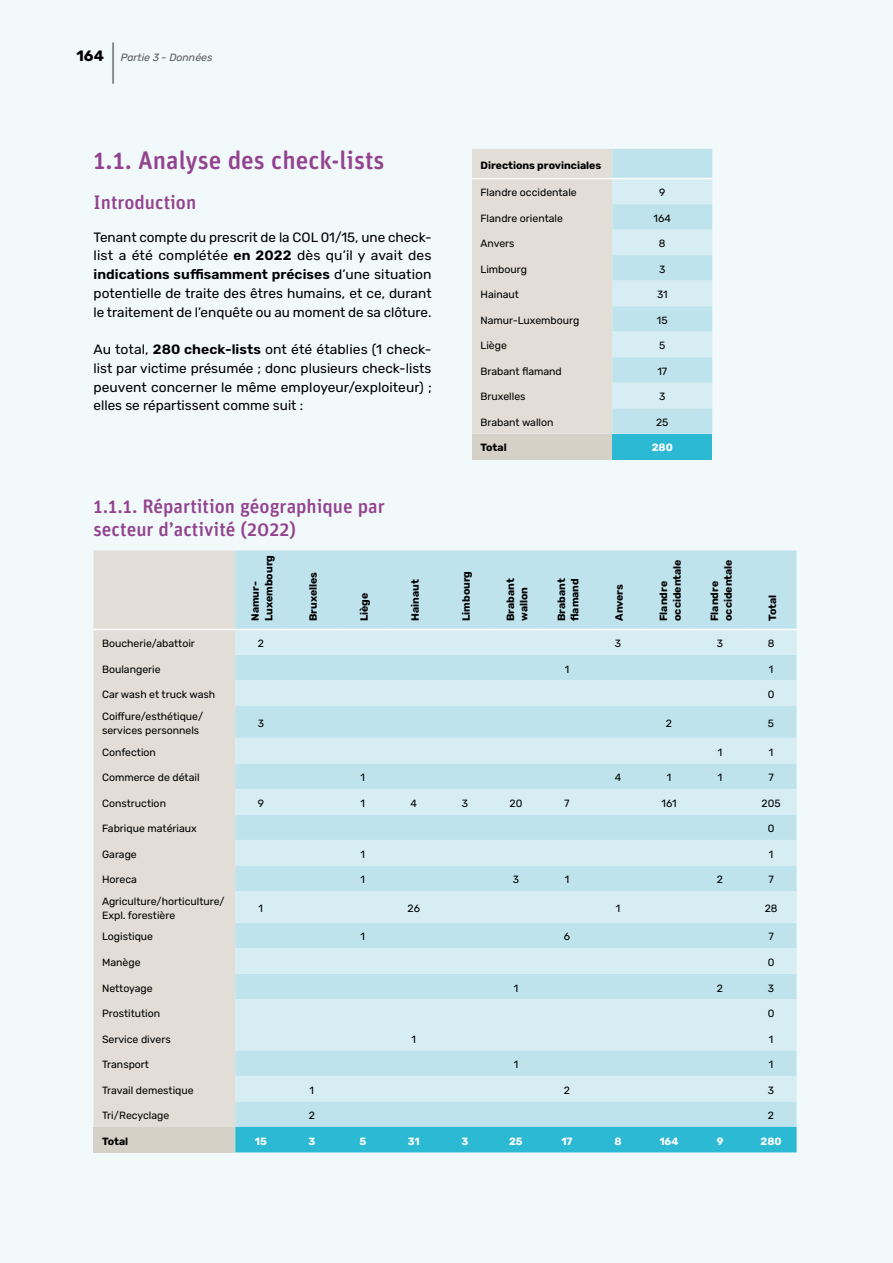
<style>
.page{position:relative;width:893px;height:1263px;background:#f1f9fb}
.page>*{position:absolute;margin:0;border:0;box-sizing:border-box;transform-origin:0 0}
.t1{font:37.5px "Rubik";color:#58585a;scale:.4 1}
.t2{font:500 25.5px "Unit Rounded OT";color:#93438f}
.t3{font:500 19.5px/23.4px "Unit Rounded Pro";color:#93438f}
.t4{font:700 15px "Rubik";color:#000}
.t5{font:13.5px/18.8px "Rubik";color:#000;text-align:justify}
.t6{font:10.5px/13.5px "Rubik";color:#000}
.t7{font:700 10.5px/13.5px "Rubik";color:#000}
.t8{font:700 10.5px "Rubik";color:#fff}
.t9{font:italic 10.5px "Rubik";color:#58585a}
.s1{font-weight:600}
</style>
<div class="page">
<div style="left:94px;top:550px;width:141px;height:577px;background:#e2ded7"></div>
<div style="left:235px;top:550px;width:562px;height:577px;background:#bee3ed"></div>
<svg style="left:235px;top:630px;width:562px;height:471px;fill:#d5edf3"></svg>
<div style="left:94px;top:1127px;width:141px;height:25px;background:#d6d1c7"></div>
<div style="left:235px;top:1127px;width:562px;height:25px;background:#2cb9d3"></div>
<hr style="left:94px;top:629px;width:141px;height:1px;background:#fff">
<hr style="left:235px;top:629px;width:51px;height:1px;background:#fff">
<hr style="left:286px;top:629px;width:51px;height:1px;background:#fff">
<hr style="left:337px;top:629px;width:51px;height:1px;background:#fff">
<hr style="left:388px;top:629px;width:51px;height:1px;background:#fff">
<hr style="left:439px;top:629px;width:51px;height:1px;background:#fff">
<hr style="left:490px;top:629px;width:51px;height:1px;background:#fff">
<hr style="left:541px;top:629px;width:51px;height:1px;background:#fff">
<hr style="left:592px;top:629px;width:51px;height:1px;background:#fff">
<hr style="left:643px;top:629px;width:51px;height:1px;background:#fff">
<hr style="left:694px;top:629px;width:52px;height:1px;background:#fff">
<hr style="left:746px;top:629px;width:51px;height:1px;background:#fff">
<svg style="left:472px;top:149px;width:240px;height:285px"></svg>
<div style="left:472px;top:434px;width:140px;height:25px;background:#d6d1c7"></div>
<div style="left:612px;top:434px;width:100px;height:25px;background:#2cb9d3"></div>
<hr style="left:472px;top:178px;width:140px;height:1px;background:#fff">
<hr style="left:612px;top:178px;width:100px;height:1px;background:#fff">
<h3 class="t4" style="left:77px;top:47px;width:29px">164</h3>
<h1 class="t1" style="left:111px;top:42px;width:10px">|</h1>
<p class="t9" style="left:121px;top:52px;width:93px">Partie 3 - Données</p>
<h2 class="t2" style="left:94px;top:144px;width:293px">1.1. Analyse des check-lists</h2>
<h3 class="t3" style="left:94px;top:190px;width:104px">Introduction</h3>
<p class="t5" style="left:94px;top:228px;width:340px">Tenant compte du prescrit de la COL 01/15, une check&shy;list a été complétée <span class="s1">en 2022</span> dès qu’il y avait des <span class="s1">indications suffisamment précises</span> d’une situation potentielle de traite des êtres humains, et ce, durant le traitement de l’enquête ou au moment de sa clôture.</p>
<p class="t5" style="left:94px;top:340px;width:340px">Au total, <span class="s1">280 check-lists</span> ont été établies (1 check&shy;list par victime présumée ; donc plusieurs check-lists peuvent concerner le même employeur/exploiteur) ; elles se répartissent comme suit :</p>
<h3 class="t3" style="left:94px;top:493px;width:293px">1.1.1. Répartition géographique par secteur d’activité (2022)</h3>
<p class="t7" style="left:480px;top:158px;width:122px">Directions provinciales</p>
<p class="t6" style="left:480px;top:186px;width:98px">Flandre occidentale</p>
<p class="t6" style="left:659px;top:186px;width:8px">9</p>
<p class="t6" style="left:480px;top:212px;width:84px">Flandre orientale</p>
<p class="t6" style="left:654px;top:212px;width:19px">164</p>
<p class="t6" style="left:480px;top:237px;width:36px">Anvers</p>
<p class="t6" style="left:659px;top:237px;width:8px">8</p>
<p class="t6" style="left:480px;top:263px;width:48px">Limbourg</p>
<p class="t6" style="left:659px;top:263px;width:8px">3</p>
<p class="t6" style="left:480px;top:288px;width:40px">Hainaut</p>
<p class="t6" style="left:657px;top:288px;width:12px">31</p>
<p class="t6" style="left:480px;top:314px;width:100px">Namur-Luxembourg</p>
<p class="t6" style="left:657px;top:314px;width:12px">15</p>
<p class="t6" style="left:480px;top:339px;width:28px">Liège</p>
<p class="t6" style="left:659px;top:339px;width:8px">5</p>
<p class="t6" style="left:480px;top:365px;width:83px">Brabant flamand</p>
<p class="t6" style="left:657px;top:365px;width:11px">17</p>
<p class="t6" style="left:480px;top:390px;width:47px">Bruxelles</p>
<p class="t6" style="left:659px;top:390px;width:8px">3</p>
<p class="t6" style="left:480px;top:416px;width:75px">Brabant wallon</p>
<p class="t6" style="left:656px;top:416px;width:14px">25</p>
<p class="t7" style="left:480px;top:441px;width:28px">Total</p>
<p class="t8" style="left:652px;top:442px;width:23px">280</p>
<p class="t7" style="left:249px;top:621px;width:67px;rotate:-90deg">Namur-<br>Luxembourg</p>
<p class="t7" style="left:307px;top:621px;width:51px;rotate:-90deg">Bruxelles</p>
<p class="t7" style="left:358px;top:621px;width:30px;rotate:-90deg">Liège</p>
<p class="t7" style="left:409px;top:621px;width:43px;rotate:-90deg">Hainaut</p>
<p class="t7" style="left:460px;top:621px;width:52px;rotate:-90deg">Limbourg</p>
<p class="t7" style="left:504px;top:621px;width:44px;rotate:-90deg">Brabant wallon</p>
<p class="t7" style="left:555px;top:621px;width:44px;rotate:-90deg">Brabant flamand</p>
<p class="t7" style="left:613px;top:621px;width:38px;rotate:-90deg">Anvers</p>
<p class="t7" style="left:657px;top:621px;width:63px;rotate:-90deg">Flandre occidentale</p>
<p class="t7" style="left:708px;top:621px;width:63px;rotate:-90deg">Flandre occidentale</p>
<p class="t7" style="left:766px;top:621px;width:28px;rotate:-90deg">Total</p>
<p class="t6" style="left:102px;top:637px;width:94px">Boucherie/abattoir</p>
<p class="t6" style="left:258px;top:637px;width:8px">2</p>
<p class="t6" style="left:615px;top:637px;width:8px">3</p>
<p class="t6" style="left:717px;top:637px;width:8px">3</p>
<p class="t6" style="left:768px;top:637px;width:8px">8</p>
<p class="t6" style="left:102px;top:662px;width:60px">Boulangerie</p>
<p class="t6" style="left:565px;top:662px;width:6px">1</p>
<p class="t6" style="left:769px;top:662px;width:6px">1</p>
<p class="t6" style="left:102px;top:688px;width:115px">Car wash et truck wash</p>
<p class="t6" style="left:768px;top:688px;width:8px">0</p>
<p class="t6" style="left:102px;top:710px;width:103px">Coiffure/esthétique/ services personnels</p>
<p class="t6" style="left:258px;top:717px;width:8px">3</p>
<p class="t6" style="left:666px;top:717px;width:8px">2</p>
<p class="t6" style="left:768px;top:717px;width:8px">5</p>
<p class="t6" style="left:102px;top:745px;width:55px">Confection</p>
<p class="t6" style="left:718px;top:745px;width:6px">1</p>
<p class="t6" style="left:769px;top:745px;width:6px">1</p>
<p class="t6" style="left:102px;top:771px;width:99px">Commerce de détail</p>
<p class="t6" style="left:361px;top:771px;width:6px">1</p>
<p class="t6" style="left:615px;top:771px;width:8px">4</p>
<p class="t6" style="left:667px;top:771px;width:6px">1</p>
<p class="t6" style="left:718px;top:771px;width:6px">1</p>
<p class="t6" style="left:768px;top:771px;width:7px">7</p>
<p class="t6" style="left:102px;top:796px;width:65px">Construction</p>
<p class="t6" style="left:258px;top:796px;width:8px">9</p>
<p class="t6" style="left:361px;top:796px;width:6px">1</p>
<p class="t6" style="left:411px;top:796px;width:8px">4</p>
<p class="t6" style="left:462px;top:796px;width:8px">3</p>
<p class="t6" style="left:509px;top:796px;width:14px">20</p>
<p class="t6" style="left:564px;top:796px;width:7px">7</p>
<p class="t6" style="left:661px;top:796px;width:17px">161</p>
<p class="t6" style="left:761px;top:796px;width:21px">205</p>
<p class="t6" style="left:102px;top:822px;width:96px">Fabrique matériaux</p>
<p class="t6" style="left:768px;top:822px;width:8px">0</p>
<p class="t6" style="left:102px;top:847px;width:36px">Garage</p>
<p class="t6" style="left:361px;top:847px;width:6px">1</p>
<p class="t6" style="left:769px;top:847px;width:6px">1</p>
<p class="t6" style="left:102px;top:873px;width:36px">Horeca</p>
<p class="t6" style="left:361px;top:873px;width:6px">1</p>
<p class="t6" style="left:513px;top:873px;width:8px">3</p>
<p class="t6" style="left:565px;top:873px;width:6px">1</p>
<p class="t6" style="left:717px;top:873px;width:8px">2</p>
<p class="t6" style="left:768px;top:873px;width:7px">7</p>
<p class="t6" style="left:102px;top:895px;width:124px">Agriculture/horticulture/<br>Expl. forestière</p>
<p class="t6" style="left:259px;top:902px;width:6px">1</p>
<p class="t6" style="left:408px;top:902px;width:14px">26</p>
<p class="t6" style="left:616px;top:902px;width:6px">1</p>
<p class="t6" style="left:765px;top:902px;width:14px">28</p>
<p class="t6" style="left:102px;top:930px;width:53px">Logistique</p>
<p class="t6" style="left:361px;top:930px;width:6px">1</p>
<p class="t6" style="left:564px;top:930px;width:8px">6</p>
<p class="t6" style="left:768px;top:930px;width:7px">7</p>
<p class="t6" style="left:102px;top:956px;width:40px">Manège</p>
<p class="t6" style="left:768px;top:956px;width:8px">0</p>
<p class="t6" style="left:102px;top:981px;width:52px">Nettoyage</p>
<p class="t6" style="left:514px;top:981px;width:6px">1</p>
<p class="t6" style="left:717px;top:981px;width:8px">2</p>
<p class="t6" style="left:768px;top:981px;width:8px">3</p>
<p class="t6" style="left:102px;top:1007px;width:60px">Prostitution</p>
<p class="t6" style="left:768px;top:1007px;width:8px">0</p>
<p class="t6" style="left:102px;top:1032px;width:70px">Service divers</p>
<p class="t6" style="left:412px;top:1032px;width:6px">1</p>
<p class="t6" style="left:769px;top:1032px;width:6px">1</p>
<p class="t6" style="left:102px;top:1058px;width:49px">Transport</p>
<p class="t6" style="left:514px;top:1058px;width:6px">1</p>
<p class="t6" style="left:769px;top:1058px;width:6px">1</p>
<p class="t6" style="left:102px;top:1083px;width:93px">Travail demestique</p>
<p class="t6" style="left:310px;top:1083px;width:6px">1</p>
<p class="t6" style="left:564px;top:1083px;width:8px">2</p>
<p class="t6" style="left:768px;top:1083px;width:8px">3</p>
<p class="t6" style="left:102px;top:1109px;width:69px">Tri/Recyclage</p>
<p class="t6" style="left:309px;top:1109px;width:8px">2</p>
<p class="t6" style="left:768px;top:1109px;width:8px">2</p>
<p class="t7" style="left:102px;top:1134px;width:28px">Total</p>
<p class="t8" style="left:255px;top:1135px;width:14px">15</p>
<p class="t8" style="left:308px;top:1135px;width:8px">3</p>
<p class="t8" style="left:359px;top:1135px;width:8px">5</p>
<p class="t8" style="left:408px;top:1135px;width:13px">31</p>
<p class="t8" style="left:461px;top:1135px;width:8px">3</p>
<p class="t8" style="left:509px;top:1135px;width:15px">25</p>
<p class="t8" style="left:561px;top:1135px;width:13px">17</p>
<p class="t8" style="left:614px;top:1135px;width:9px">8</p>
<p class="t8" style="left:659px;top:1135px;width:21px">164</p>
<p class="t8" style="left:717px;top:1135px;width:8px">9</p>
<p class="t8" style="left:760px;top:1135px;width:23px">280</p>
</div>
